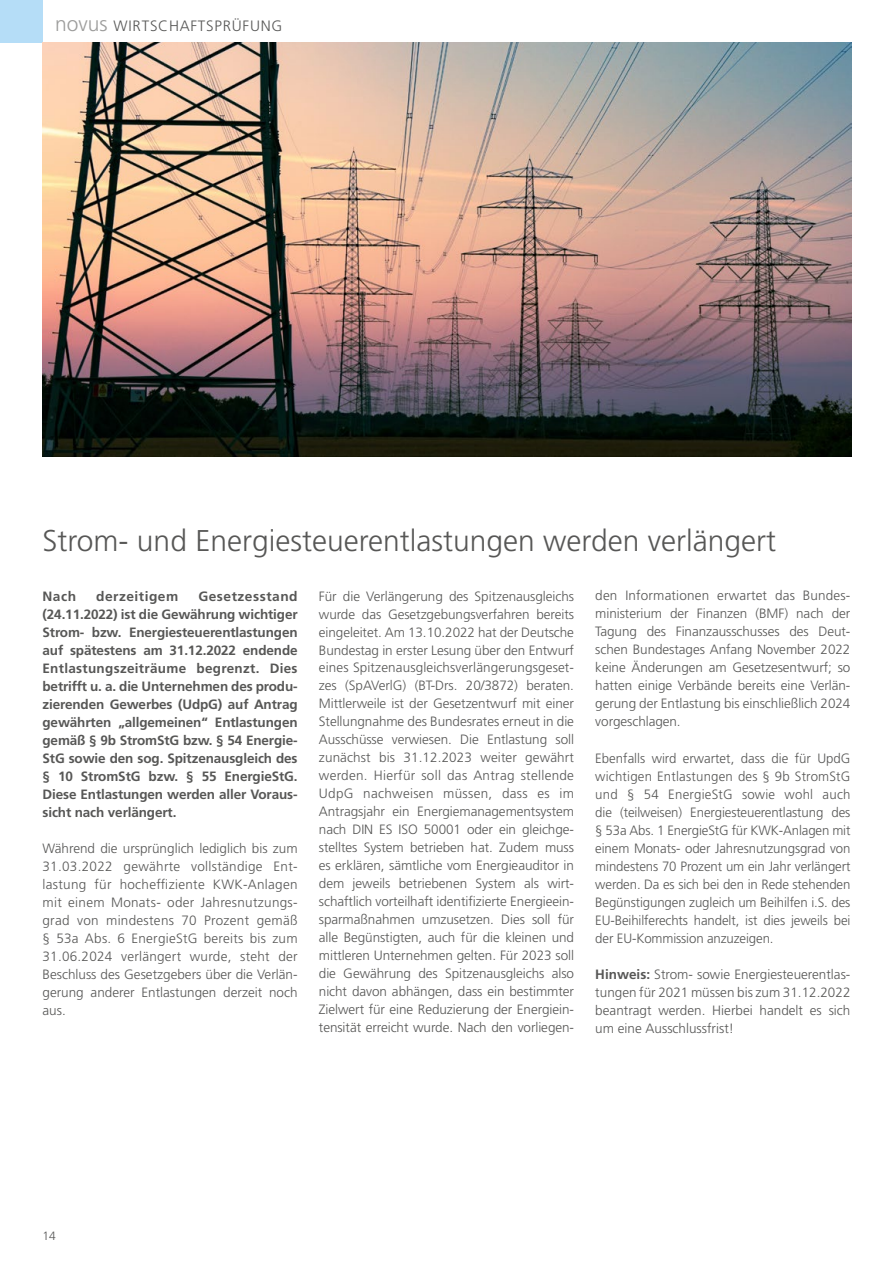
<style>
.page{position:relative;width:893px;height:1263px;background:#fff}
.page>*{position:absolute;margin:0;border:0;box-sizing:border-box;transform-origin:0 0}
.t1{font:300 30px "Frutiger LT Std";color:#575756}
.t2{font:300 15px "Frutiger LT Std";letter-spacing:.05em;color:#575756}
.t3{font:300 13.5px/18px "Frutiger LT Std";letter-spacing:-.005em;color:#575756;text-align:justify}
.t4{font:700 13.5px/18px "Frutiger LT Std";letter-spacing:-.01em;color:#575756;text-align:justify}
.t5{font:700 13.5px "Frutiger LT Std";letter-spacing:.035em;color:#575756}
.t6{font:300 12px "Frutiger LT Std";color:#575756}
.s1{font-size:21px;color:#9d9d9c}
.s2{font-weight:700}
</style>
<div class="page">
<div style="left:0;top:0;width:43px;height:43px;background:#b5ddf7"></div>
<img style="left:43px;top:43px;width:809px;height:414px">
<p class="t2" style="left:55px;top:17px;width:229px"><span class="s1">novus</span> WIRTSCHAFTSPRÜFUNG</p>
<h1 class="t1" style="left:43px;top:524px;width:735px">Strom- und Energiesteuerentlastungen werden verlängert</h1>
<p class="t4" style="left:43px;top:587px;width:35px">Nach</p>
<p class="t5" style="left:96px;top:588px;width:84px">derzeitigem</p>
<p class="t3" style="left:319px;top:587px;width:257px">Für die Verlängerung des Spitzenausgleichs wurde das Gesetzgebungsverfahren bereits eingeleitet. Am 13.10.2022 hat der Deutsche Bundestag in erster Lesung über den Entwurf eines Spitzenausgleichsverlängerungsgeset&shy;zes (SpAVerlG) (BT-Drs. 20/3872) beraten.<br>Mittlerweile ist der Gesetzentwurf mit einer Stellungnahme des Bundesrates erneut in die Ausschüsse verwiesen. Die Entlastung soll zunächst bis 31.12.2023 weiter gewährt werden. Hierfür soll das Antrag stellende UdpG nachweisen müssen, dass es im Antragsjahr ein Energiemanagementsystem nach DIN ES ISO 50001 oder ein gleichge&shy;stelltes System betrieben hat. Zudem muss es erklären, sämtliche vom Energieauditor in dem jeweils betriebenen System als wirt&shy;schaftlich vorteilhaft identifizierte Energieein&shy;sparmaßnahmen umzusetzen. Dies soll für alle Begünstigten, auch für die kleinen und mittleren Unternehmen gelten. Für 2023 soll die Gewährung des Spitzenausgleichs also nicht davon abhängen, dass ein bestimmter Zielwert für eine Reduzierung der Energiein&shy;tensität erreicht wurde. Nach den vorliegen-</p>
<p class="t3" style="left:595px;top:587px;width:257px">den Informationen erwartet das Bundes&shy;ministerium der Finanzen (BMF) nach der Tagung des Finanzausschusses des Deut&shy;schen Bundestages Anfang November 2022 keine Änderungen am Gesetzesentwurf; so hatten einige Verbände bereits eine Verlän&shy;gerung der Entlastung bis einschließlich 2024 vorgeschlagen.</p>
<p class="t4" style="left:43px;top:587px;width:257px;text-indent:156px">Gesetzesstand (24.11.2022) ist die Gewährung wichtiger Strom- bzw. Energiesteuerentlastungen auf spätestens am 31.12.2022 endende Entlastungszeiträume begrenzt. Dies betrifft u. a. die Unternehmen des produ&shy;zierenden Gewerbes (UdpG) auf Antrag gewährten „allgemeinen“ Entlastungen gemäß § 9b StromStG bzw. § 54 Energie-StG sowie den sog. Spitzenausgleich des § 10 StromStG bzw. § 55 EnergieStG.<br>Diese Entlastungen werden aller Voraus&shy;sicht nach verlängert.</p>
<p class="t3" style="left:43px;top:839px;width:257px">Während die ursprünglich lediglich bis zum 31.03.2022 gewährte vollständige Ent&shy;lastung für hocheffiziente KWK-Anlagen mit einem Monats- oder Jahresnutzungs&shy;grad von mindestens 70 Prozent gemäß § 53a Abs. 6 EnergieStG bereits bis zum 31.06.2024 verlängert wurde, steht der Beschluss des Gesetzgebers über die Verlän&shy;gerung anderer Entlastungen derzeit noch aus.</p>
<p class="t3" style="left:595px;top:749px;width:257px">Ebenfalls wird erwartet, dass die für UpdG wichtigen Entlastungen des § 9b StromStG und § 54 EnergieStG sowie wohl auch die (teilweisen) Energiesteuerentlastung des § 53a Abs. 1 EnergieStG für KWK-Anlagen mit einem Monats- oder Jahresnutzungsgrad von mindestens 70 Prozent um ein Jahr verlängert werden. Da es sich bei den in Rede stehenden Begünstigungen zugleich um Beihilfen i.S. des EU-Beihilferechts handelt, ist dies jeweils bei der EU-Kommission anzuzeigen.</p>
<p class="t3" style="left:595px;top:965px;width:257px"><span class="s2">Hinweis:</span> Strom- sowie Energiesteuerentlas&shy;tungen für 2021 müssen bis zum 31.12.2022 beantragt werden. Hierbei handelt es sich um eine Ausschlussfrist!</p>
<p class="t6" style="left:43px;top:1229px;width:15px">14</p>
</div>
